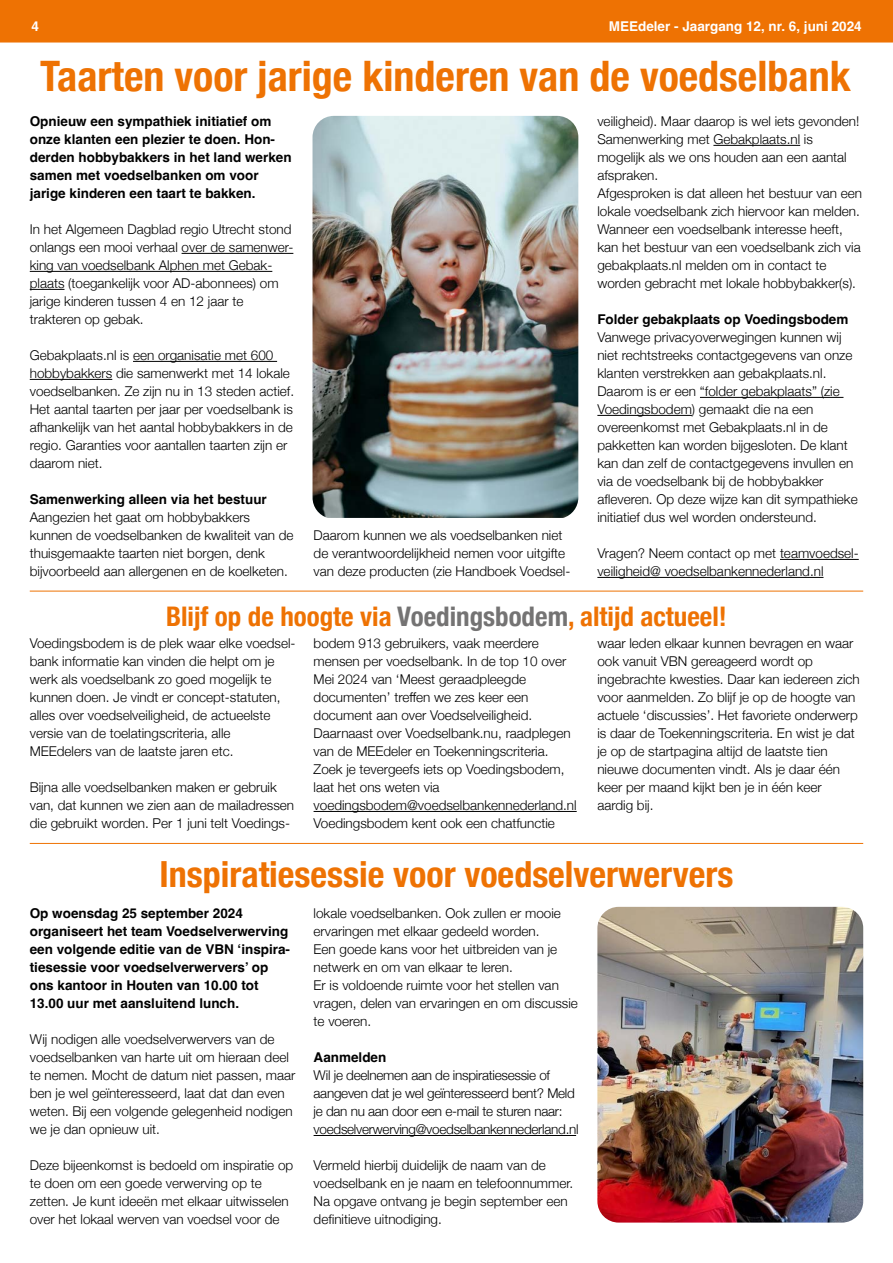
<style>
.page{position:relative;width:893px;height:1263px;background:#fff}
.page>*{position:absolute;margin:0;border:0;box-sizing:border-box;transform-origin:0 0}
.t1{font:700 condensed 42px "Helvetica Neue";color:#ee7203}
.t2{font:700 condensed 36px "Helvetica Neue";color:#ee7203}
.t3{font:700 condensed 27px "Helvetica Neue";color:#ee7203}
.t4{font:300 13.5px/18px "Helvetica Neue";color:#000}
.t5{font:700 13.5px/18px "Helvetica";color:#000}
.t6{font:300 13.5px/18px "Helvetica Neue";letter-spacing:-.02em;color:#000}
.t7{font:700 13.5px "Helvetica";color:#fff}
.s1{color:#747373}
</style>
<div class="page">
<div style="left:0;top:0;width:893px;height:43px;background:#ee7203;border:2px solid #ee7203"></div>
<svg style="left:892px;top:0;width:1px;height:43px"></svg>
<hr style="left:182px;top:253px;width:111px;height:1px;background:#000">
<hr style="left:30px;top:271px;width:242px;height:1px;background:#000">
<hr style="left:30px;top:289px;width:35px;height:1px;background:#000">
<hr style="left:133px;top:361px;width:144px;height:1px;background:#000">
<hr style="left:30px;top:379px;width:82px;height:1px;background:#000">
<hr style="left:713px;top:145px;width:87px;height:1px;background:#000">
<hr style="left:700px;top:397px;width:143px;height:1px;background:#000">
<hr style="left:597px;top:415px;width:95px;height:1px;background:#000">
<hr style="left:780px;top:559px;width:79px;height:1px;background:#000">
<hr style="left:597px;top:577px;width:226px;height:1px;background:#000">
<img style="left:312px;top:116px;width:266px;height:402px">
<hr style="left:30px;top:591px;width:833px;height:1px;background:#ee7203">
<hr style="left:314px;top:811px;width:263px;height:1px;background:#000">
<hr style="left:30px;top:843px;width:833px;height:1px;background:#ee7203">
<hr style="left:314px;top:1135px;width:262px;height:1px;background:#000">
<img style="left:597px;top:907px;width:266px;height:315px">
<p class="t7" style="left:31px;top:18px;width:9px">4</p>
<p class="t7" style="left:609px;top:18px;width:254px">MEEdeler - Jaargang 12, nr. 6, juni 2024</p>
<h1 class="t1" style="left:40px;top:42px;width:812px">Taarten voor jarige kinderen van de voedselbank</h1>
<p class="t5" style="left:30px;top:114px;width:263px">Opnieuw een sympathiek initiatief om onze klanten een plezier te doen. Hon&shy;derden hobbybakkers in het land werken samen met voedselbanken om voor jarige kinderen een taart te bakken.</p>
<p class="t4" style="left:30px;top:219px;width:265px">In het Algemeen Dagblad regio Utrecht stond onlangs een mooi verhaal over de samenwer&shy;king van voedselbank Alphen met Gebak&shy;plaats (toegankelijk voor AD-abonnees) om jarige kinderen tussen 4 en 12 jaar te trakteren op gebak.</p>
<p class="t4" style="left:30px;top:345px;width:266px">Gebakplaats.nl is een organisatie met 600 hobbybakkers die samenwerkt met 14 lokale voedselbanken. Ze zijn nu in 13 steden actief.<br>Het aantal taarten per jaar per voedselbank is afhankelijk van het aantal hobbybakkers in de regio. Garanties voor aantallen taarten zijn er daarom niet.</p>
<p class="t5" style="left:30px;top:492px;width:239px">Samenwerking alleen via het bestuur</p>
<p class="t4" style="left:30px;top:507px;width:265px">Aangezien het gaat om hobbybakkers kunnen de voedselbanken de kwaliteit van de thuisgemaakte taarten niet borgen, denk bijvoorbeeld aan allergenen en de koelketen.</p>
<p class="t4" style="left:597px;top:111px;width:266px">veiligheid). Maar daarop is wel iets gevonden!<br>Samenwerking met Gebakplaats.nl is mogelijk als we ons houden aan een aantal afspraken.<br>Afgesproken is dat alleen het bestuur van een lokale voedselbank zich hiervoor kan melden.<br>Wanneer een voedselbank interesse heeft, kan het bestuur van een voedselbank zich via gebakplaats.nl melden om in contact te worden gebracht met lokale hobbybakker(s).</p>
<p class="t5" style="left:597px;top:312px;width:253px">Folder gebakplaats op Voedingsbodem</p>
<p class="t4" style="left:597px;top:327px;width:262px">Vanwege privacyoverwegingen kunnen wij niet rechtstreeks contactgegevens van onze klanten verstrekken aan gebakplaats.nl.<br>Daarom is er een “folder gebakplaats” (zie Voedingsbodem) gemaakt die na een overeenkomst met Gebakplaats.nl in de pakketten kan worden bijgesloten. De klant kan dan zelf de contactgegevens invullen en via de voedselbank bij de hobbybakker afleveren. Op deze wijze kan dit sympathieke initiatief dus wel worden ondersteund.</p>
<p class="t4" style="left:597px;top:543px;width:263px">Vragen? Neem contact op met teamvoedsel&shy;veiligheid@ voedselbankennederland.nl</p>
<h3 class="t3" style="left:166px;top:593px;width:562px">Blijf op de hoogte via <span class="s1">Voedingsbodem</span>, altijd actueel!</h3>
<p class="t4" style="left:30px;top:633px;width:267px">Voedingsbodem is de plek waar elke voedsel&shy;bank informatie kan vinden die helpt om je werk als voedselbank zo goed mogelijk te kunnen doen. Je vindt er concept-statuten, alles over voedselveiligheid, de actueelste versie van de toelatingscriteria, alle MEEdelers van de laatste jaren etc.</p>
<p class="t4" style="left:30px;top:777px;width:266px">Bijna alle voedselbanken maken er gebruik van, dat kunnen we zien aan de mailadressen die gebruikt worden. Per 1 juni telt Voedings-</p>
<p class="t4" style="left:314px;top:525px;width:258px">Daarom kunnen we als voedselbanken niet de verantwoordelijkheid nemen voor uitgifte van deze producten (zie Handboek Voedsel-</p>
<p class="t4" style="left:314px;top:633px;width:265px">bodem 913 gebruikers, vaak meerdere mensen per voedselbank. In de top 10 over Mei 2024 van ‘Meest geraadpleegde documenten’ treffen we zes keer een document aan over Voedselveiligheid.<br>Daarnaast over Voedselbank.nu, raadplegen van de MEEdeler en Toekenningscriteria.<br>Zoek je tevergeefs iets op Voedingsbodem, laat het ons weten via voedingsbodem@voedselbankennederland.nl Voedingsbodem kent ook een chatfunctie</p>
<p class="t4" style="left:597px;top:633px;width:264px">waar leden elkaar kunnen bevragen en waar ook vanuit VBN gereageerd wordt op ingebrachte kwesties. Daar kan iedereen zich voor aanmelden. Zo blijf je op de hoogte van actuele ‘discussies’. Het favoriete onderwerp is daar de Toekenningscriteria. En wist je dat je op de startpagina altijd de laatste tien nieuwe documenten vindt. Als je daar één keer per maand kijkt ben je in één keer aardig bij.</p>
<h2 class="t2" style="left:159px;top:844px;width:576px">Inspiratiesessie voor voedselverwervers</h2>
<p class="t5" style="left:30px;top:906px;width:262px">Op woensdag 25 september 2024 organiseert het team Voedselverwerving een volgende editie van de VBN ‘inspira&shy;tiesessie voor voedselverwervers’ op ons kantoor in Houten van 10.00 tot 13.00 uur met aansluitend lunch.</p>
<p class="t4" style="left:30px;top:1029px;width:267px">Wij nodigen alle voedselverwervers van de voedselbanken van harte uit om hieraan deel te nemen. Mocht de datum niet passen, maar ben je wel geïnteresseerd, laat dat dan even weten. Bij een volgende gelegenheid nodigen we je dan opnieuw uit.</p>
<p class="t4" style="left:30px;top:1155px;width:265px">Deze bijeenkomst is bedoeld om inspiratie op te doen om een goede verwerving op te zetten. Je kunt ideeën met elkaar uitwisselen over het lokaal werven van voedsel voor de</p>
<p class="t4" style="left:314px;top:903px;width:266px">lokale voedselbanken. Ook zullen er mooie ervaringen met elkaar gedeeld worden.<br>Een goede kans voor het uitbreiden van je netwerk en om van elkaar te leren.<br>Er is voldoende ruimte voor het stellen van vragen, delen van ervaringen en om discussie te voeren.</p>
<p class="t5" style="left:314px;top:1050px;width:74px">Aanmelden</p>
<p class="t6" style="left:314px;top:1065px;width:267px">Wil je deelnemen aan de inspiratiesessie of aangeven dat je wel geïnteresseerd bent? Meld je dan nu aan door een e-mail te sturen naar: voedselverwerving@voedselbankennederland.nl</p>
<p class="t4" style="left:314px;top:1155px;width:261px">Vermeld hierbij duidelijk de naam van de voedselbank en je naam en telefoonnummer.<br>Na opgave ontvang je begin september een definitieve uitnodiging.</p>
</div>
